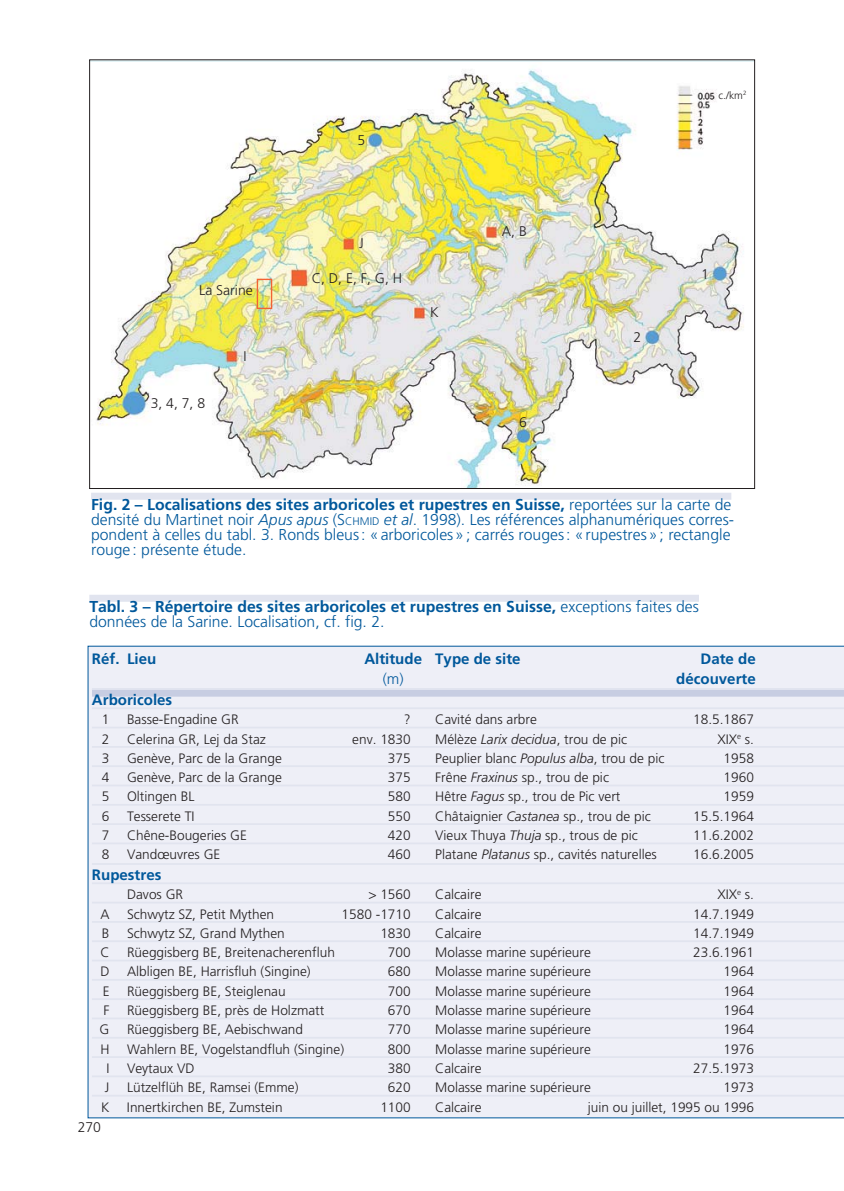
<style>
.page{position:relative;width:844px;height:1191px;background:#fff}
.page>*{position:absolute;margin:0;border:0;box-sizing:border-box;transform-origin:0 0}
.t1{font:300 15.75px/14.9px "Frutiger";color:#00589b}
.t2{font:700 15.05px "Frutiger";color:#00589b}
.t3{font:300 15.05px "Frutiger";color:#00589b}
.t4{font:300 14px "Frutiger";color:#231f20}
.t5{font:300 14px "Frutiger";color:#231f20}
.t6{font:300 13.65px "Frutiger";color:#231f20}
.t7{font:300 10.5px "Frutiger";color:#231f20}
.s1{font-weight:700}
.s2{font-style:italic}
.s3{font-style:inherit}
.s4{font-size:11.03px}
</style>
<div class="page">
<div style="left:91px;top:493px;width:640px;height:7px;background:#e1e4ef"></div>
<img style="left:96px;top:69px;width:648px;height:418px">
<svg style="left:88px;top:646px;width:755px;height:472px;background:#ebedf5"></svg>
<div style="left:257px;top:279px;width:15px;height:30px;border:1px solid #f26334"></div>
<div style="left:89px;top:595px;width:609px;height:7px;background:#e1e4ef"></div>
<p class="t4" style="left:199px;top:285px;width:55px">La Sarine</p>
<p class="t4" style="left:151px;top:397px;width:56px">3, 4, 7, 8</p>
<p class="t4" style="left:243px;top:350px;width:5px">I</p>
<p class="t4" style="left:357px;top:134px;width:9px">5</p>
<p class="t4" style="left:359px;top:238px;width:6px">J</p>
<p class="t4" style="left:312px;top:273px;width:92px">C, D, E, F, G, H</p>
<p class="t4" style="left:430px;top:307px;width:10px">K</p>
<p class="t4" style="left:502px;top:225px;width:26px">A, B</p>
<p class="t4" style="left:519px;top:416px;width:9px">6</p>
<p class="t7" style="left:718px;top:91px;width:29px">c./km<sup>2</sup></p>
<p class="t4" style="left:633px;top:332px;width:9px">2</p>
<p class="t4" style="left:701px;top:268px;width:9px">1</p>
<p class="t1" style="left:91px;top:498px;width:644px"><span class="s1">Fig. 2 – Localisations des sites arboricoles et rupestres en Suisse,</span> reportées sur la carte de densité du Martinet noir <span class="s2">Apus apus</span> (<span class="s3">S</span><span class="s4">CHMID</span> <span class="s2">et al</span>. 1998). Les références alphanumériques corres&shy;pondent à celles du tabl. 3. Ronds bleus : « arboricoles » ; carrés rouges : « rupestres » ; rectangle rouge : présente étude.</p>
<p class="t1" style="left:89px;top:600px;width:611px"><span class="s1">Tabl. 3 – Répertoire des sites arboricoles et rupestres en Suisse,</span> exceptions faites des données de la Sarine. Localisation, cf. fig. 2.</p>
<p class="t2" style="left:92px;top:652px;width:66px">Réf. Lieu</p>
<p class="t2" style="left:364px;top:652px;width:158px">Altitude Type de site</p>
<p class="t2" style="left:700px;top:652px;width:57px">Date de</p>
<p class="t3" style="left:382px;top:673px;width:22px">(m)</p>
<p class="t2" style="left:676px;top:673px;width:81px">découverte</p>
<p class="t2" style="left:92px;top:693px;width:82px">Arboricoles</p>
<p class="t6" style="left:102px;top:714px;width:9px">1</p>
<p class="t6" style="left:127px;top:714px;width:113px">Basse-Engadine GR</p>
<p class="t6" style="left:404px;top:714px;width:8px">?</p>
<p class="t6" style="left:435px;top:714px;width:103px">Cavité dans arbre</p>
<p class="t6" style="left:693px;top:714px;width:62px">18.5.1867</p>
<p class="t6" style="left:102px;top:733px;width:9px">2</p>
<p class="t6" style="left:127px;top:733px;width:140px">Celerina GR, Lej da Staz</p>
<p class="t6" style="left:352px;top:733px;width:60px">env. 1830</p>
<p class="t6" style="left:435px;top:733px;width:193px">Mélèze <span class="s2">Larix decidua</span>, trou de pic</p>
<p class="t6" style="left:717px;top:733px;width:38px">XIX<sup>e</sup> s.</p>
<p class="t6" style="left:102px;top:752px;width:9px">3</p>
<p class="t6" style="left:127px;top:752px;width:156px">Genève, Parc de la Grange</p>
<p class="t6" style="left:388px;top:752px;width:24px">375</p>
<p class="t6" style="left:435px;top:752px;width:231px">Peuplier blanc <span class="s2">Populus alba</span>, trou de pic</p>
<p class="t6" style="left:723px;top:752px;width:32px">1958</p>
<p class="t6" style="left:102px;top:772px;width:9px">4</p>
<p class="t6" style="left:127px;top:772px;width:156px">Genève, Parc de la Grange</p>
<p class="t6" style="left:388px;top:772px;width:24px">375</p>
<p class="t6" style="left:435px;top:772px;width:175px">Frêne <span class="s2">Fraxinus</span> sp., trou de pic</p>
<p class="t6" style="left:723px;top:772px;width:32px">1960</p>
<p class="t6" style="left:102px;top:791px;width:9px">5</p>
<p class="t6" style="left:127px;top:791px;width:69px">Oltingen BL</p>
<p class="t6" style="left:388px;top:791px;width:24px">580</p>
<p class="t6" style="left:435px;top:791px;width:187px">Hêtre <span class="s2">Fagus</span> sp., trou de Pic vert</p>
<p class="t6" style="left:723px;top:791px;width:32px">1959</p>
<p class="t6" style="left:102px;top:810px;width:9px">6</p>
<p class="t6" style="left:127px;top:810px;width:69px">Tesserete TI</p>
<p class="t6" style="left:388px;top:810px;width:24px">550</p>
<p class="t6" style="left:435px;top:810px;width:217px">Châtaignier <span class="s2">Castanea</span> sp., trou de pic</p>
<p class="t6" style="left:693px;top:810px;width:62px">15.5.1964</p>
<p class="t6" style="left:102px;top:829px;width:9px">7</p>
<p class="t6" style="left:127px;top:829px;width:121px">Chêne-Bougeries GE</p>
<p class="t6" style="left:388px;top:829px;width:24px">420</p>
<p class="t6" style="left:435px;top:829px;width:204px">Vieux Thuya <span class="s2">Thuja</span> sp., trous de pic</p>
<p class="t6" style="left:693px;top:829px;width:62px">11.6.2002</p>
<p class="t6" style="left:102px;top:849px;width:9px">8</p>
<p class="t6" style="left:127px;top:849px;width:95px">Vandœuvres GE</p>
<p class="t6" style="left:388px;top:849px;width:24px">460</p>
<p class="t6" style="left:435px;top:849px;width:223px">Platane <span class="s2">Platanus</span> sp., cavités naturelles</p>
<p class="t6" style="left:693px;top:849px;width:62px">16.6.2005</p>
<p class="t2" style="left:92px;top:868px;width:71px">Rupestres</p>
<p class="t6" style="left:127px;top:889px;width:58px">Davos GR</p>
<p class="t6" style="left:368px;top:889px;width:44px">&gt; 1560</p>
<p class="t6" style="left:435px;top:889px;width:48px">Calcaire</p>
<p class="t6" style="left:717px;top:889px;width:38px">XIX<sup>e</sup> s.</p>
<p class="t6" style="left:100px;top:908px;width:11px">A</p>
<p class="t6" style="left:127px;top:908px;width:149px">Schwytz SZ, Petit Mythen</p>
<p class="t6" style="left:341px;top:908px;width:71px">1580 -1710</p>
<p class="t6" style="left:435px;top:908px;width:48px">Calcaire</p>
<p class="t6" style="left:693px;top:908px;width:62px">14.7.1949</p>
<p class="t6" style="left:102px;top:927px;width:9px">B</p>
<p class="t6" style="left:127px;top:927px;width:159px">Schwytz SZ, Grand Mythen</p>
<p class="t6" style="left:380px;top:927px;width:32px">1830</p>
<p class="t6" style="left:435px;top:927px;width:48px">Calcaire</p>
<p class="t6" style="left:693px;top:927px;width:62px">14.7.1949</p>
<p class="t6" style="left:100px;top:947px;width:11px">C</p>
<p class="t6" style="left:127px;top:947px;width:209px">Rüeggisberg BE, Breitenacherenfluh</p>
<p class="t6" style="left:388px;top:947px;width:24px">700</p>
<p class="t6" style="left:435px;top:947px;width:157px">Molasse marine supérieure</p>
<p class="t6" style="left:693px;top:947px;width:62px">23.6.1961</p>
<p class="t6" style="left:100px;top:966px;width:11px">D</p>
<p class="t6" style="left:127px;top:966px;width:185px">Albligen BE, Harrisfluh (Singine)</p>
<p class="t6" style="left:388px;top:966px;width:24px">680</p>
<p class="t6" style="left:435px;top:966px;width:157px">Molasse marine supérieure</p>
<p class="t6" style="left:723px;top:966px;width:32px">1964</p>
<p class="t6" style="left:103px;top:985px;width:8px">E</p>
<p class="t6" style="left:127px;top:985px;width:160px">Rüeggisberg BE, Steiglenau</p>
<p class="t6" style="left:388px;top:985px;width:24px">700</p>
<p class="t6" style="left:435px;top:985px;width:157px">Molasse marine supérieure</p>
<p class="t6" style="left:723px;top:985px;width:32px">1964</p>
<p class="t6" style="left:103px;top:1004px;width:8px">F</p>
<p class="t6" style="left:127px;top:1004px;width:199px">Rüeggisberg BE, près de Holzmatt</p>
<p class="t6" style="left:388px;top:1004px;width:24px">670</p>
<p class="t6" style="left:435px;top:1004px;width:157px">Molasse marine supérieure</p>
<p class="t6" style="left:723px;top:1004px;width:32px">1964</p>
<p class="t6" style="left:100px;top:1024px;width:11px">G</p>
<p class="t6" style="left:127px;top:1024px;width:178px">Rüeggisberg BE, Aebischwand</p>
<p class="t6" style="left:388px;top:1024px;width:24px">770</p>
<p class="t6" style="left:435px;top:1024px;width:157px">Molasse marine supérieure</p>
<p class="t6" style="left:723px;top:1024px;width:32px">1964</p>
<p class="t6" style="left:100px;top:1043px;width:11px">H</p>
<p class="t6" style="left:127px;top:1043px;width:218px">Wahlern BE, Vogelstandfluh (Singine)</p>
<p class="t6" style="left:388px;top:1043px;width:24px">800</p>
<p class="t6" style="left:435px;top:1043px;width:157px">Molasse marine supérieure</p>
<p class="t6" style="left:723px;top:1043px;width:32px">1976</p>
<p class="t6" style="left:106px;top:1062px;width:5px">I</p>
<p class="t6" style="left:127px;top:1062px;width:69px">Veytaux VD</p>
<p class="t6" style="left:388px;top:1062px;width:24px">380</p>
<p class="t6" style="left:435px;top:1062px;width:48px">Calcaire</p>
<p class="t6" style="left:693px;top:1062px;width:62px">27.5.1973</p>
<p class="t6" style="left:105px;top:1082px;width:6px">J</p>
<p class="t6" style="left:127px;top:1082px;width:173px">Lützelflüh BE, Ramsei (Emme)</p>
<p class="t6" style="left:388px;top:1082px;width:24px">620</p>
<p class="t6" style="left:435px;top:1082px;width:157px">Molasse marine supérieure</p>
<p class="t6" style="left:723px;top:1082px;width:32px">1973</p>
<p class="t6" style="left:101px;top:1101px;width:10px">K</p>
<p class="t6" style="left:127px;top:1101px;width:157px">Innertkirchen BE, Zumstein</p>
<p class="t6" style="left:380px;top:1101px;width:32px">1100</p>
<p class="t6" style="left:435px;top:1101px;width:48px">Calcaire</p>
<p class="t6" style="left:587px;top:1101px;width:168px">juin ou juillet, 1995 ou 1996</p>
<p class="t5" style="left:78px;top:1122px;width:25px">270</p>
</div>
